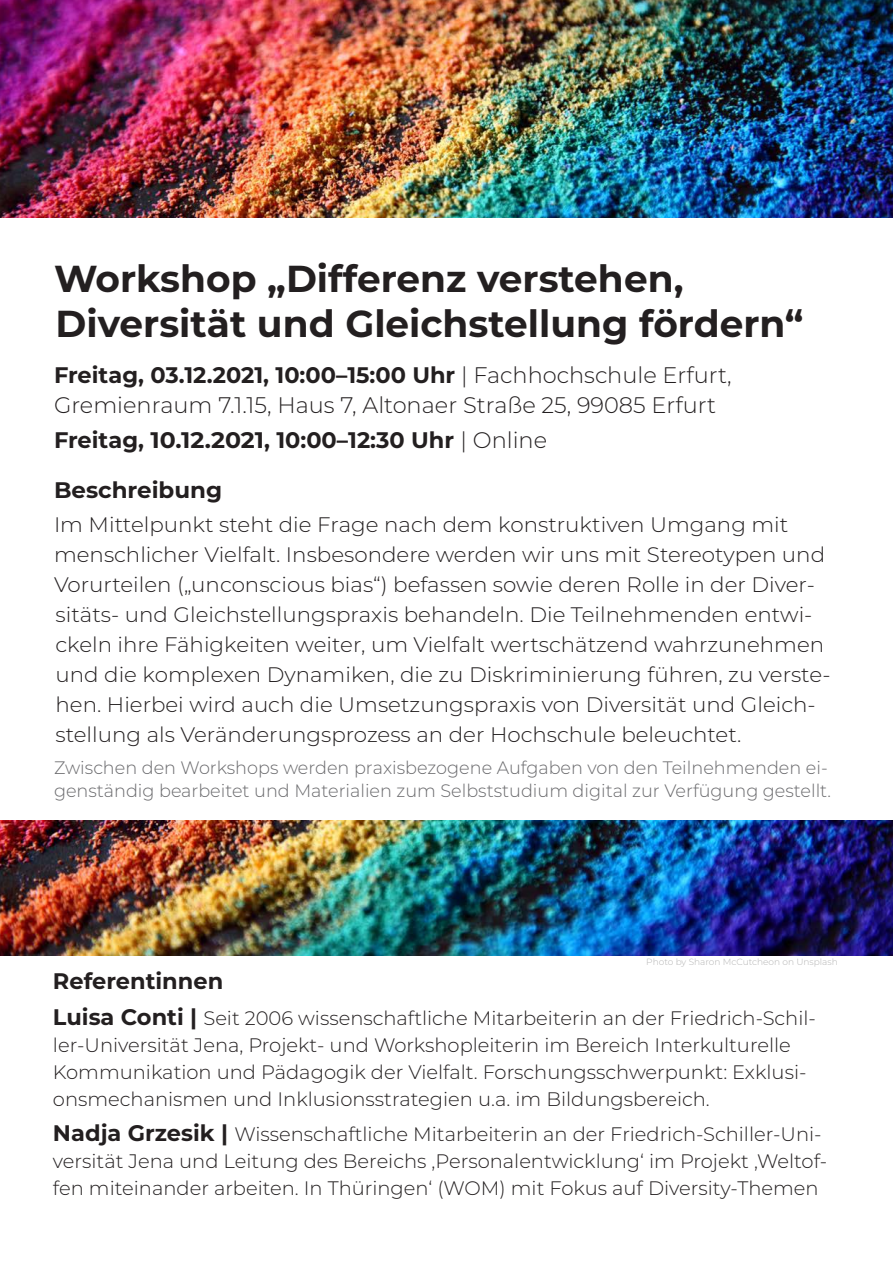
<style>
.page{position:relative;width:893px;height:1263px;background:#fff}
.page>*{position:absolute;margin:0;border:0;box-sizing:border-box;transform-origin:0 0}
.t1{font:700 37.5px "Montserrat";color:#231f20}
.t2{font:300 22.5px/30px "Montserrat";color:#231f20}
.t3{font:700 22.5px "Montserrat";color:#231f20}
.t4{font:300 21px/30px "Montserrat";color:#231f20}
.t5{font:300 19.5px/27px "Montserrat";color:#231f20}
.t6{font:300 18px/22.5px "Montserrat";color:#69696c}
.t7{font:300 9px "Montserrat";color:#b3b3b3}
.s1{font-weight:700}
.s2{font-weight:300}
.s3{font-weight:700;font-size:22.5px}
</style>
<div class="page">
<img style="left:0;top:0;width:893px;height:217px">
<img style="left:0;top:820px;width:893px;height:135px">
<p class="t1" style="left:54px;top:252px;width:631px">Workshop „Differenz verstehen,</p>
<p class="t1" style="left:56px;top:297px;width:750px">Diversität und Gleichstellung fördern“</p>
<p class="t2" style="left:54px;top:360px;width:679px"><span class="s1">Freitag, 03.12.2021, 10:00–15:00 Uhr</span> | Fachhochschule Erfurt,<br>Gremienraum 7.1.15, Haus 7, Altonaer Straße 25, 99085 Erfurt</p>
<p class="t3" style="left:54px;top:423px;width:495px">Freitag, 10.12.2021, 10:00–12:30 Uhr <span class="s2">| Online</span></p>
<p class="t3" style="left:54px;top:474px;width:170px">Beschreibung</p>
<p class="t4" style="left:54px;top:509px;width:778px">Im Mittelpunkt steht die Frage nach dem konstruktiven Umgang mit menschlicher Vielfalt. Insbesondere werden wir uns mit Stereotypen und Vorurteilen („unconscious bias“) befassen sowie deren Rolle in der Diver&shy;sitäts- und Gleichstellungspraxis behandeln. Die Teilnehmenden entwi&shy;ckeln ihre Fähigkeiten weiter, um Vielfalt wertschätzend wahrzunehmen und die komplexen Dynamiken, die zu Diskriminierung führen, zu verste&shy;hen. Hierbei wird auch die Umsetzungspraxis von Diversität und Gleich&shy;stellung als Veränderungsprozess an der Hochschule beleuchtet.</p>
<p class="t6" style="left:54px;top:756px;width:778px">Zwischen den Workshops werden praxisbezogene Aufgaben von den Teilnehmenden ei&shy;genständig bearbeitet und Materialien zum Selbststudium digital zur Verfügung gestellt.</p>
<p class="t7" style="left:646px;top:955px;width:193px">Photo by Sharon McCutcheon on Unsplash</p>
<p class="t3" style="left:53px;top:965px;width:172px">Referentinnen</p>
<p class="t5" style="left:53px;top:1004px;width:764px"><span class="s3">Luisa Conti |</span> Seit 2006 wissenschaftliche Mitarbeiterin an der Friedrich-Schil&shy;ler-Universität Jena, Projekt- und Workshopleiterin im Bereich Interkulturelle Kommunikation und Pädagogik der Vielfalt. Forschungsschwerpunkt: Exklusi&shy;onsmechanismen und Inklusionsstrategien u.a. im Bildungsbereich.</p>
<p class="t5" style="left:53px;top:1120px;width:776px"><span class="s3">Nadja Grzesik |</span> Wissenschaftliche Mitarbeiterin an der Friedrich-Schiller-Uni&shy;versität Jena und Leitung des Bereichs ‚Personalentwicklung‘ im Projekt ‚Weltof&shy;fen miteinander arbeiten. In Thüringen‘ (WOM) mit Fokus auf Diversity-Themen</p>
</div>
